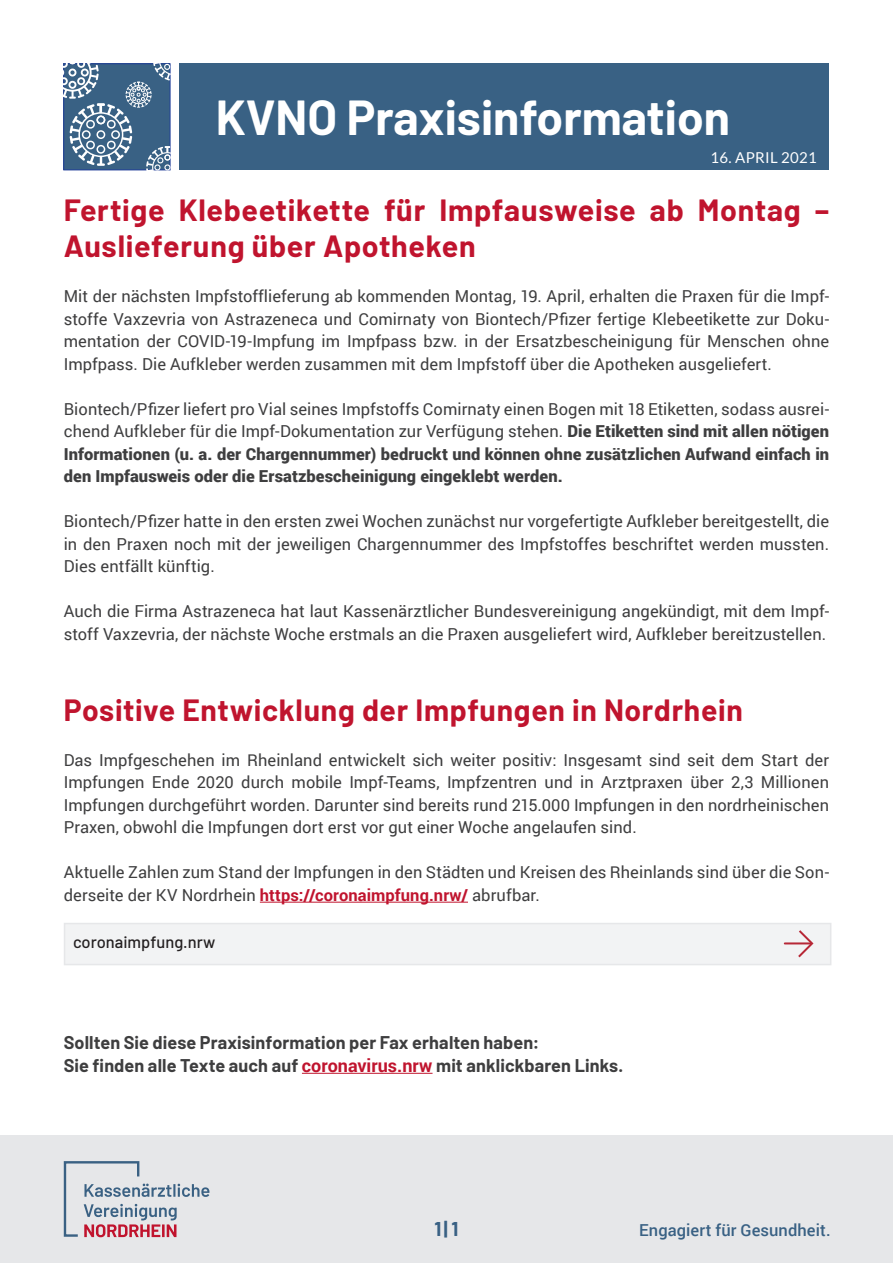
<style>
.page{position:relative;width:893px;height:1263px;background:#fff}
.page>*{position:absolute;margin:0;border:0;box-sizing:border-box;transform-origin:0 0}
.t1{font:700 48px "Barlow";color:#fff}
._1_0_-_Fließtext_-_1{font:700 30px/36px "Barlow";letter-spacing:.02em;color:#c0142e}
.t2{font:700 19.5px "Barlow";color:#396184}
._1_0_-_Fließtext_-_1-2{font:700 18px/22.5px "Barlow";letter-spacing:.005em;color:#3e3e3f}
._1_0_-_Fließtext_-_1-3{font:16.5px/22.5px "Roboto";letter-spacing:.005em;color:#3e3e3f;text-align:justify}
._1_0_-_Fließtext_-_1-4{font:900 16.5px/22.5px "Roboto";letter-spacing:.005em;color:#3e3e3f;text-align:justify}
.t3{font:500 16.5px "Roboto";letter-spacing:.005em;color:#396184}
.t4{font:500 16.5px "Barlow";color:#231f20}
.t5{font:15px "Lato";letter-spacing:.02em;color:#fff}
.s1{font-weight:400}
.s2{font-weight:700;color:#c0142e}
.s3{font-family:"Roboto";color:#c0142e}
</style>
<div class="page">
<div style="left:180px;top:64px;width:649px;height:106px;background:#396184"></div>
<svg style="left:64px;top:64px;width:106px;height:106px;background:#5c7d9a"></svg>
<div style="left:0;top:1135px;width:893px;height:128px;background:#e6e7e9"></div>
<svg style="left:64px;top:1161px;width:145px;height:76px"></svg>
<hr style="left:260px;top:902px;width:208px;height:1px;background:#c0142e">
<hr style="left:302px;top:1073px;width:131px;height:1px;background:#c0142e">
<div style="left:64px;top:923px;width:767px;height:42px;background:#f2f3f4;border:2px solid #e6e7e9"></div>
<svg style="left:796px;top:930px;width:18px;height:28px"></svg>
<hr style="left:785px;top:942px;width:26px;height:2px;background:#b72837">
<h1 class="t1" style="left:216px;top:82px;width:516px">KVNO Praxisinformation</h1>
<p class="t5" style="left:711px;top:149px;width:108px">16. APRIL 2021</p>
<p class="_1_0_-_Fließtext_-_1" style="left:64px;top:190px;width:767px">Fertige Klebeetikette für Impfausweise ab Montag –<br>Auslieferung über Apotheken</p>
<p class="_1_0_-_Fließtext_-_1-3" style="left:64px;top:285px;width:767px">Mit der nächsten Impfstofflieferung ab kommenden Montag, 19. April, erhalten die Praxen für die Impf&shy;stoffe Vaxzevria von Astrazeneca und Comirnaty von Biontech/Pfizer fertige Klebeetikette zur Doku&shy;mentation der COVID-19-Impfung im Impfpass bzw. in der Ersatzbescheinigung für Menschen ohne Impfpass. Die Aufkleber werden zusammen mit dem Impfstoff über die Apotheken ausgeliefert.</p>
<p class="_1_0_-_Fließtext_-_1-4" style="left:64px;top:397px;width:767px"><span class="s1">Biontech/Pfizer liefert pro Vial seines Impfstoffs Comirnaty einen Bogen mit 18 Etiketten, sodass ausrei&shy;chend Aufkleber für die Impf-Dokumentation zur Verfügung stehen.</span> Die Etiketten sind mit allen nötigen Informationen (u. a. der Chargennummer) bedruckt und können ohne zusätzlichen Aufwand einfach in den Impfausweis oder die Ersatzbescheinigung eingeklebt werden.</p>
<p class="_1_0_-_Fließtext_-_1-3" style="left:64px;top:510px;width:767px">Biontech/Pfizer hatte in den ersten zwei Wochen zunächst nur vorgefertigte Aufkleber bereitgestellt, die in den Praxen noch mit der jeweiligen Chargennummer des Impfstoffes beschriftet werden mussten.<br>Dies entfällt künftig.</p>
<p class="_1_0_-_Fließtext_-_1-3" style="left:64px;top:600px;width:767px">Auch die Firma Astrazeneca hat laut Kassenärztlicher Bundesvereinigung angekündigt, mit dem Impf&shy;stoff Vaxzevria, der nächste Woche erstmals an die Praxen ausgeliefert wird, Aufkleber bereitzustellen.</p>
<p class="_1_0_-_Fließtext_-_1" style="left:64px;top:690px;width:681px">Positive Entwicklung der Impfungen in Nordrhein</p>
<p class="_1_0_-_Fließtext_-_1-3" style="left:64px;top:748px;width:767px">Das Impfgeschehen im Rheinland entwickelt sich weiter positiv: Insgesamt sind seit dem Start der Impfungen Ende 2020 durch mobile Impf-Teams, Impfzentren und in Arztpraxen über 2,3 Millionen Impfungen durchgeführt worden. Darunter sind bereits rund 215.000 Impfungen in den nordrheinischen Praxen, obwohl die Impfungen dort erst vor gut einer Woche angelaufen sind.</p>
<p class="_1_0_-_Fließtext_-_1-3" style="left:64px;top:861px;width:767px">Aktuelle Zahlen zum Stand der Impfungen in den Städten und Kreisen des Rheinlands sind über die Son&shy;derseite der KV Nordrhein <span class="s2">https://coronaimpfung.nrw/</span> abrufbar.</p>
<p class="t4" style="left:73px;top:930px;width:144px">coronaimpfung.nrw</p>
<p class="_1_0_-_Fließtext_-_1-2" style="left:64px;top:1030px;width:561px">Sollten Sie diese Praxisinformation per Fax erhalten haben:<br>Sie finden alle Texte auch auf <span class="s3">coronavirus.nrw</span> mit anklickbaren Links.</p>
<p class="t2" style="left:434px;top:1214px;width:26px">1| 1</p>
<p class="t3" style="left:639px;top:1218px;width:193px">Engagiert für Gesundheit.</p>
</div>
